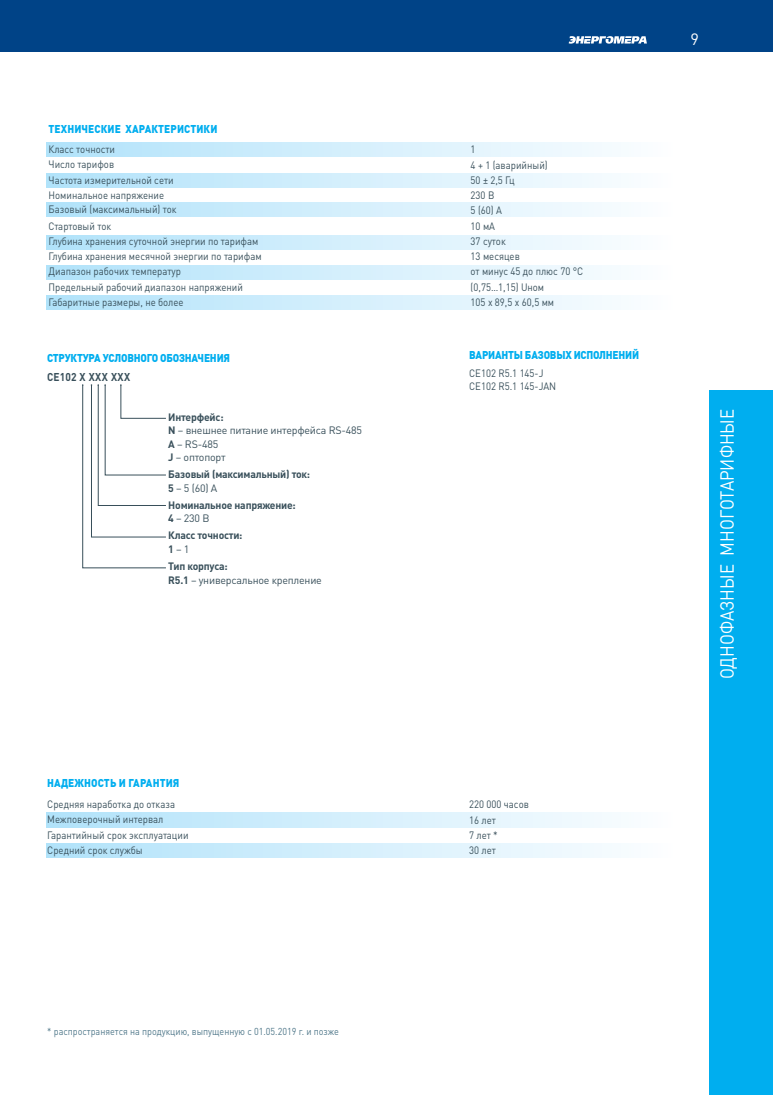
<style>
.page{position:relative;width:773px;height:1095px;background:#fff}
.page>*{position:absolute;margin:0;border:0;box-sizing:border-box;transform-origin:0 0}
.t1{font:18.75px "DIN Pro";color:#fff;scale:.9 1}
.t2{font:16.25px "DIN Pro";color:#fff}
.t3{font:900 11.25px "DIN Pro";letter-spacing:-.02em;color:#00aeef;scale:.9 1}
.t4{font:900 11.25px "DIN Pro";letter-spacing:.01em;color:#00aeef;scale:.9 1}
.t5{font:700 11.25px "DIN Pro";letter-spacing:.03em;color:#384f5a;scale:.9 1}
.t6{font:10.62px/15.2px "DIN Pro";color:#384f5a;scale:.9 1}
.t7{font:10.62px/13.5px "DIN Pro";letter-spacing:-.02em;color:#384f5a}
.t8{font:700 10.62px/13.5px "DIN Pro";letter-spacing:-.02em;color:#384f5a}
.t9{font:10px "DIN Pro";color:#51798b;scale:.9 1}
.s1{font-weight:700}
.s2{font-weight:400}
</style>
<div class="page">
<div style="left:0;top:0;width:772px;height:51px;background:#004387"></div>
<svg style="left:568px;top:36px;width:78px;height:8px"></svg>
<div style="left:709px;top:390px;width:63px;height:704px;background:#00aeef"></div>
<svg style="left:46px;top:235px;width:566px;height:14px;background:#d2eefc"></svg>
<svg style="left:46px;top:296px;width:566px;height:14px;background:#d2eefc"></svg>
<svg style="left:46px;top:843px;width:566px;height:15px;background:#d2eefc"></svg>
<svg style="left:46px;top:813px;width:566px;height:14px;background:#d2eefc"></svg>
<svg style="left:46px;top:265px;width:566px;height:14px;background:#d2eefc"></svg>
<svg style="left:46px;top:173px;width:566px;height:14px;background:#d2eefc"></svg>
<svg style="left:46px;top:203px;width:566px;height:14px;background:#d2eefc"></svg>
<svg style="left:46px;top:142px;width:566px;height:15px;background:#d2eefc"></svg>
<svg style="left:82px;top:384px;width:84px;height:184px"></svg>
<p class="t4" style="left:49px;top:121px;width:189px">ТЕХНИЧЕСКИЕ ХАРАКТЕРИСТИКИ</p>
<p class="t6" style="left:49px;top:141px;width:140px">Класс точности<br>Число тарифов<br>Частота измерительной сети<br>Номинальное напряжение</p>
<p class="t6" style="left:49px;top:200px;width:144px;line-height:16.5px">Базовый (максимальный) ток<br>Стартовый ток</p>
<p class="t6" style="left:49px;top:233px;width:238px">Глубина хранения суточной энергии по тарифам Глубина хранения месячной энергии по тарифам Диапазон рабочих температур<br>Предельный рабочий диапазон напряжений Габаритные размеры, не более</p>
<p class="t6" style="left:470px;top:141px;width:127px">1<br>4 + 1 (аварийный)<br>50 ± 2,5 Гц<br>230 В<br>5 (60) А<br>10 мА<br>37 суток<br>13 месяцев<br>от минус 45 до плюс 70 °С (0,75…1,15) Uном<br>105 x 89,5 x 60,5 мм</p>
<p class="t3" style="left:47px;top:350px;width:205px">СТРУКТУРА УСЛОВНОГО ОБОЗНАЧЕНИЯ</p>
<p class="t3" style="left:469px;top:347px;width:190px">ВАРИАНТЫ БАЗОВЫХ ИСПОЛНЕНИЙ</p>
<p class="t5" style="left:47px;top:369px;width:94px">CE102 X XXX XXX</p>
<p class="t7" style="left:168px;top:410px;width:195px"><span class="s1">Интерфейс:<br>N</span> – внешнее питание интерфейса RS-485<br><span class="s1">A</span> – RS-485<br><span class="s1">J</span> – оптопорт</p>
<p class="t8" style="left:168px;top:467px;width:143px">Базовый (максимальный) ток:<br>5 <span class="s2">– 5 (60) А</span></p>
<p class="t8" style="left:168px;top:498px;width:129px">Номинальное напряжение:<br>4 <span class="s2">– 230 В</span></p>
<p class="t8" style="left:168px;top:528px;width:76px">Класс точности:<br>1 <span class="s2">– 1</span></p>
<p class="t7" style="left:168px;top:559px;width:155px"><span class="s1">Тип корпуса:<br>R5.1</span> – универсальное крепление</p>
<p class="t6" style="left:469px;top:366px;width:98px;line-height:13.5px">CE102 R5.1 145-J<br>CE102 R5.1 145-JAN</p>
<p class="t4" style="left:47px;top:776px;width:148px">НАДЕЖНОСТЬ И ГАРАНТИЯ</p>
<p class="t6" style="left:47px;top:796px;width:158px">Средняя наработка до отказа<br>Межповерочный интервал<br>Гарантийный срок эксплуатации<br>Средний срок службы</p>
<p class="t6" style="left:469px;top:796px;width:68px">220 000 часов<br>16 лет<br>7 лет *<br>30 лет</p>
<h2 class="t2" style="left:690px;top:28px;width:10px">9</h2>
<h1 class="t1" style="left:714px;top:679px;width:302px;rotate:-90deg">ОДНОФАЗНЫЕ МНОГОТАРИФНЫЕ</h1>
<p class="t9" style="left:47px;top:1025px;width:325px">* распространяется на продукцию, выпущенную с 01.05.2019 г. и позже</p>
</div>
